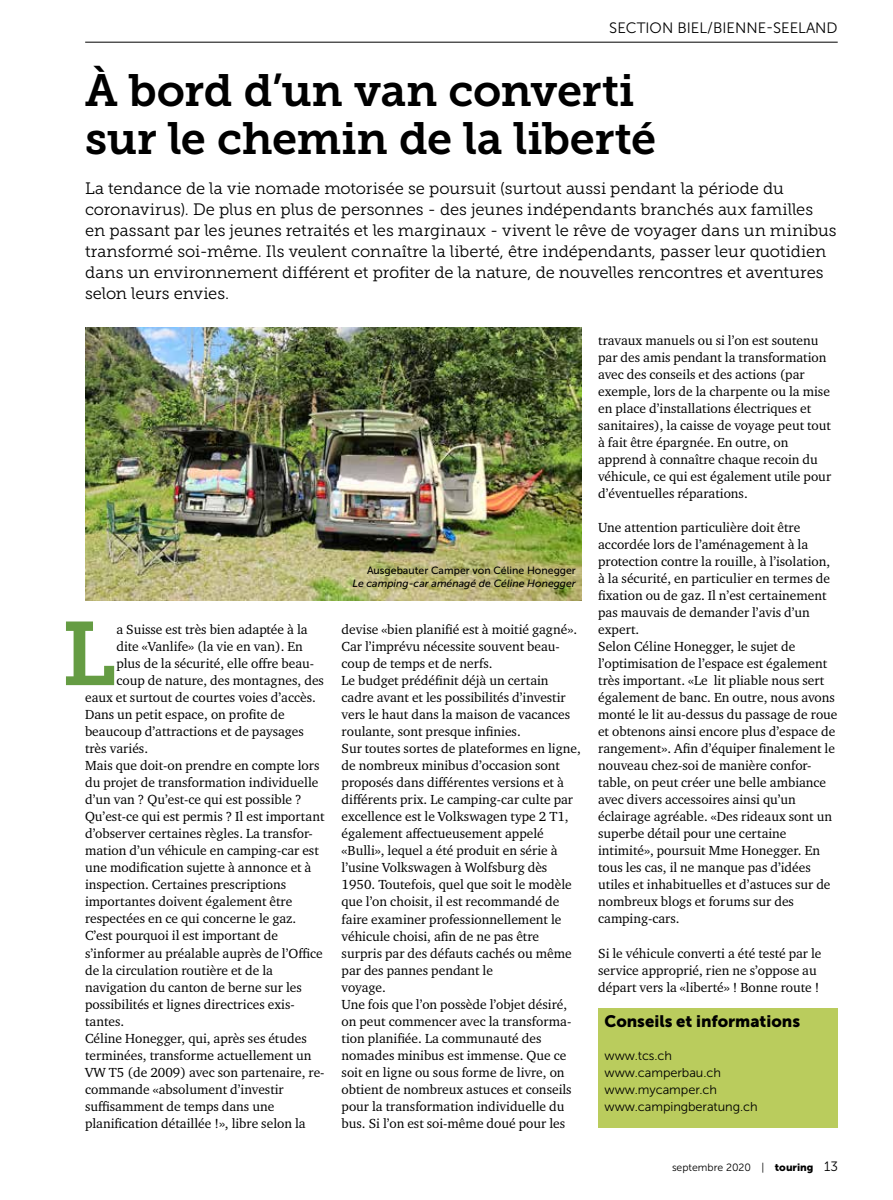
<style>
.page{position:relative;width:893px;height:1200px;background:#fff}
.page>*{position:absolute;margin:0;border:0;box-sizing:border-box;transform-origin:0 0}
.t1{font:89.55px "Museo Slab 700";color:#659c43}
.t2{font:45px/48px "Museo Slab 700";letter-spacing:-.01em;color:#000}
.t3{font:16.5px/21px "Museo Slab 300";letter-spacing:-.005em;color:#000}
.t4{font:16.5px "Museo Sans 900";color:#000}
.t5{font:15px "Museo Sans 300";color:#000}
.t6{font:13.5px/17px "Charter ITC Pro";color:#000}
.t7{font:12.75px/17px "Museo Sans 300";letter-spacing:-.005em;color:#000}
.t8{font:italic 10.5px "Museo Sans 500";color:#000}
.t9{font:10.5px "Museo Sans 500";color:#000}
.t10{font:10.5px "Museo Sans 300";color:#000}
.s1{font-family:"Museo Sans 900"}
.s2{font-size:13.5px}
</style>
<div class="page">
<hr style="left:85px;top:42px;width:753px;height:1px;background:#000">
<img style="left:85px;top:327px;width:496px;height:273px">
<div style="left:598px;top:1008px;width:240px;height:119px;background:#bacc5d"></div>
<p class="t5" style="left:609px;top:20px;width:230px">SECTION BIEL/BIENNE-SEELAND</p>
<h2 class="t2" style="left:85px;top:67px;width:573px">À bord d’un van converti sur le chemin de la liberté</h2>
<p class="t3" style="left:85px;top:177px;width:753px">La tendance de la vie nomade motorisée se poursuit (surtout aussi pendant la période du coronavirus). De plus en plus de personnes - des jeunes indépendants branchés aux familles en passant par les jeunes retraités et les marginaux - vivent le rêve de voyager dans un minibus transformé soi-même. Ils veulent connaître la liberté, être indépendants, passer leur quotidien dans un environnement différent et profiter de la nature, de nouvelles rencontres et aventures selon leurs envies.</p>
<h1 class="t1" style="left:61px;top:603px;width:56px">L</h1>
<p class="t6" style="left:116px;top:620px;width:193px">a Suisse est très bien adaptée à la</p>
<p class="t6" style="left:116px;top:637px;width:188px">dite «Vanlife» (la vie en van). En</p>
<p class="t6" style="left:116px;top:654px;width:199px">plus de la sécurité, elle offre beau-</p>
<p class="t6" style="left:116px;top:671px;width:209px">coup de nature, des montagnes, des</p>
<p class="t6" style="left:85px;top:688px;width:232px">eaux et surtout de courtes voies d’accès.</p>
<p class="t6" style="left:85px;top:705px;width:201px">Dans un petit espace, on profite de</p>
<p class="t6" style="left:85px;top:722px;width:220px">beaucoup d’attractions et de paysages</p>
<p class="t6" style="left:85px;top:739px;width:65px">très variés.</p>
<p class="t6" style="left:85px;top:756px;width:236px">Mais que doit-on prendre en compte lors</p>
<p class="t6" style="left:85px;top:773px;width:235px">du projet de transformation individuelle</p>
<p class="t6" style="left:85px;top:790px;width:218px">d’un van ? Qu’est-ce qui est possible ?</p>
<p class="t6" style="left:85px;top:807px;width:241px">Qu’est-ce qui est permis ? Il est important</p>
<p class="t6" style="left:85px;top:824px;width:229px">d’observer certaines règles. La transfor-</p>
<p class="t6" style="left:85px;top:841px;width:235px">mation d’un véhicule en camping-car est</p>
<p class="t6" style="left:85px;top:858px;width:228px">une modification sujette à annonce et à</p>
<p class="t6" style="left:85px;top:875px;width:203px">inspection. Certaines prescriptions</p>
<p class="t6" style="left:85px;top:892px;width:209px">importantes doivent également être</p>
<p class="t6" style="left:85px;top:909px;width:213px">respectées en ce qui concerne le gaz.</p>
<p class="t6" style="left:85px;top:926px;width:194px">C’est pourquoi il est important de</p>
<p class="t6" style="left:85px;top:943px;width:239px">s’informer au préalable auprès de l’Office</p>
<p class="t6" style="left:85px;top:960px;width:189px">de la circulation routière et de la</p>
<p class="t6" style="left:85px;top:977px;width:218px">navigation du canton de berne sur les</p>
<p class="t6" style="left:85px;top:994px;width:211px">possibilités et lignes directrices exis-</p>
<p class="t6" style="left:85px;top:1011px;width:41px">tantes.</p>
<p class="t6" style="left:85px;top:1028px;width:223px">Céline Honegger, qui, après ses études</p>
<p class="t6" style="left:85px;top:1046px;width:228px">terminées, transforme actuellement un</p>
<p class="t6" style="left:85px;top:1063px;width:241px">VW T5 (de 2009) avec son partenaire, re-</p>
<p class="t6" style="left:85px;top:1080px;width:200px">commande «absolument d’investir</p>
<p class="t6" style="left:85px;top:1097px;width:191px">suffisamment de temps dans une</p>
<p class="t6" style="left:85px;top:1114px;width:222px">planification détaillée !», libre selon la</p>
<p class="t9" style="left:367px;top:564px;width:210px">Ausgebauter Camper von Céline Honegger</p>
<p class="t8" style="left:353px;top:578px;width:225px">Le camping-car aménagé de Céline Honegger</p>
<p class="t6" style="left:342px;top:620px;width:241px">devise «bien planifié est à moitié gagné».<br>Car l’imprévu nécessite souvent beau&shy;coup de temps et de nerfs.<br>Le budget prédéfinit déjà un certain cadre avant et les possibilités d’investir vers le haut dans la maison de vacances roulante, sont presque infinies.<br>Sur toutes sortes de plateformes en ligne, de nombreux minibus d’occasion sont proposés dans différentes versions et à différents prix. Le camping-car culte par excellence est le Volkswagen type 2 T1, également affectueusement appelé «Bulli», lequel a été produit en série à l’usine Volkswagen à Wolfsburg dès 1950. Toutefois, quel que soit le modèle que l’on choisit, il est recommandé de faire examiner professionnellement le véhicule choisi, afin de ne pas être surpris par des défauts cachés ou même par des pannes pendant le<br>voyage.<br>Une fois que l’on possède l’objet désiré, on peut commencer avec la transforma&shy;tion planifiée. La communauté des nomades minibus est immense. Que ce soit en ligne ou sous forme de livre, on obtient de nombreux astuces et conseils pour la transformation individuelle du bus. Si l’on est soi-même doué pour les</p>
<p class="t6" style="left:598px;top:331px;width:234px">travaux manuels ou si l’on est soutenu par des amis pendant la transformation avec des conseils et des actions (par exemple, lors de la charpente ou la mise en place d’installations électriques et sanitaires), la caisse de voyage peut tout à fait être épargnée. En outre, on apprend à connaître chaque recoin du véhicule, ce qui est également utile pour d’éventuelles réparations.</p>
<p class="t6" style="left:598px;top:518px;width:241px">Une attention particulière doit être accordée lors de l’aménagement à la protection contre la rouille, à l’isolation, à la sécurité, en particulier en termes de fixation ou de gaz. Il n’est certainement pas mauvais de demander l’avis d’un expert.<br>Selon Céline Honegger, le sujet de l’optimisation de l’espace est également très important. «Le lit pliable nous sert également de banc. En outre, nous avons monté le lit au-dessus du passage de roue et obtenons ainsi encore plus d’espace de rangement». Afin d’équiper finalement le nouveau chez-soi de manière confor&shy;table, on peut créer une belle ambiance avec divers accessoires ainsi qu’un éclairage agréable. «Des rideaux sont un superbe détail pour une certaine intimité», poursuit Mme Honegger. En tous les cas, il ne manque pas d’idées utiles et inhabituelles et d’astuces sur de nombreux blogs et forums sur des camping-cars.</p>
<p class="t6" style="left:598px;top:943px;width:225px">Si le véhicule converti a été testé par le service approprié, rien ne s’oppose au départ vers la «liberté» ! Bonne route !</p>
<p class="t4" style="left:604px;top:1011px;width:197px">Conseils et informations</p>
<p class="t7" style="left:604px;top:1046px;width:155px">www.tcs.ch www.camperbau.ch www.mycamper.ch www.campingberatung.ch</p>
<p class="t10" style="left:672px;top:1161px;width:167px">septembre 2020 | <span class="s1">touring</span> <span class="s2">13</span></p>
</div>
